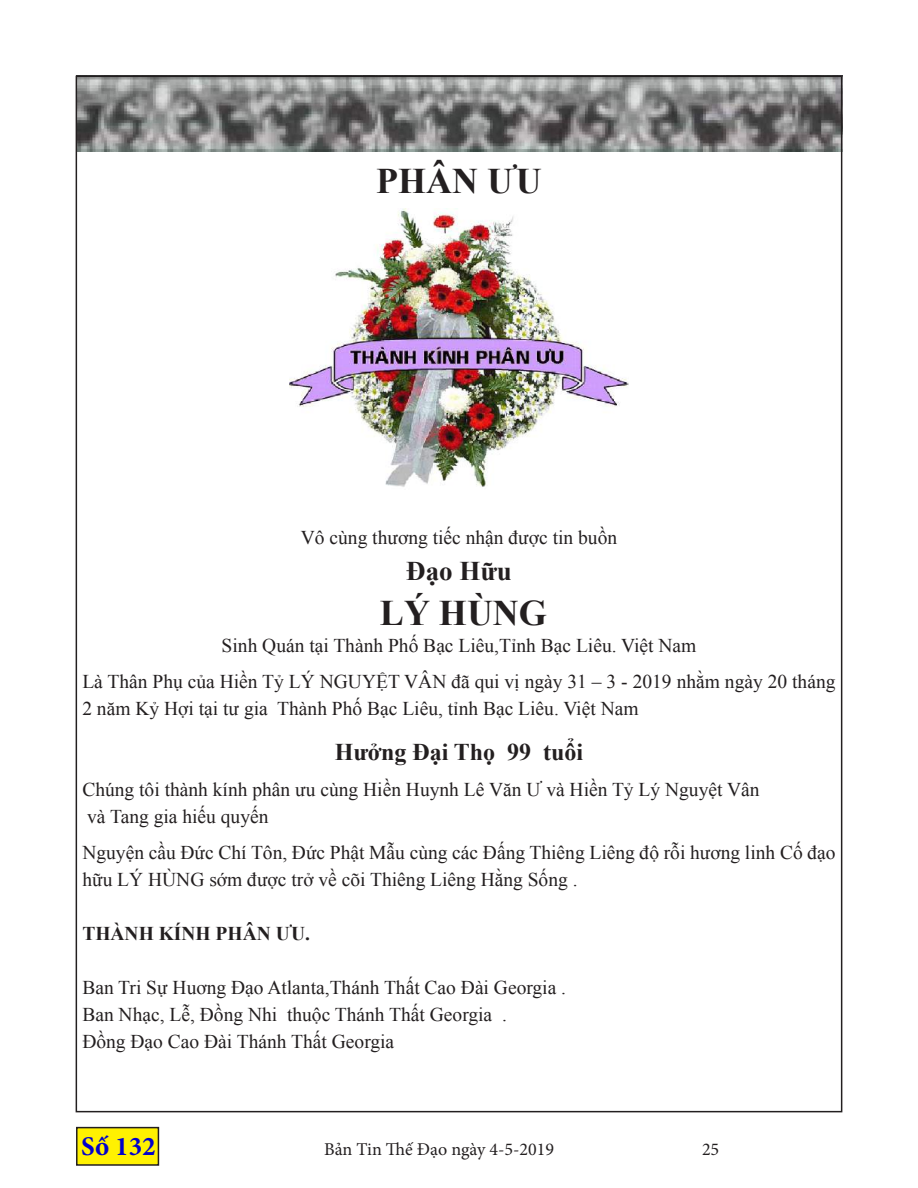
<style>
.page{position:relative;width:918px;height:1188px;background:#fff}
.page>*{position:absolute;margin:0;border:0;box-sizing:border-box;transform-origin:0 0}
.t1{font:700 36px "Times New Roman";color:#231f20}
.t2{font:700 27px "Times New Roman";color:#231f20}
.t3{font:700 27px "Minion Pro";color:#00c}
.t4{font:700 24px "Times New Roman";color:#231f20}
.t5{font:19.5px/27px "Times New Roman";color:#231f20}
.t6{font:700 19.5px "Times New Roman";color:#231f20}
.t7{font:18px "Minion Pro";color:#231f20}
</style>
<div class="page">
<div style="left:77px;top:1128px;width:81px;height:37px;background:#fff101"></div>
<div style="left:76px;top:1127px;width:83px;height:39px;border:2px solid #231f20"></div>
<img style="left:79px;top:79px;width:760px;height:72px">
<img style="left:290px;top:208px;width:338px;height:279px">
<h1 class="t1" style="left:376px;top:156px;width:167px">PHÂN ƯU</h1>
<p class="t5" style="left:301px;top:523px;width:318px">Vô cùng thương tiếc nhận được tin buồn</p>
<h2 class="t2" style="left:406px;top:552px;width:107px">Đạo Hữu</h2>
<h1 class="t1" style="left:380px;top:588px;width:169px">LÝ HÙNG</h1>
<p class="t5" style="left:82px;top:627px;width:755px;line-height:36px;text-align:center">Sinh Quán tại Thành Phố Bạc Liêu,Tỉnh Bạc Liêu. Việt Nam<br>Là Thân Phụ của Hiền Tỷ LÝ NGUYỆT VÂN đã qui vị ngày 31 – 3 - 2019 nhằm ngày 20 tháng</p>
<p class="t5" style="left:82px;top:694px;width:558px">2 năm Kỷ Hợi tại tư gia Thành Phố Bạc Liêu, tỉnh Bạc Liêu. Việt Nam</p>
<p class="t4" style="left:335px;top:735px;width:250px">Hưởng Đại Thọ 99 tuổi</p>
<p class="t5" style="left:82px;top:775px;width:679px">Chúng tôi thành kính phân ưu cùng Hiền Huynh Lê Văn Ư và Hiền Tỷ Lý Nguyệt Vân và Tang gia hiếu quyến</p>
<p class="t5" style="left:82px;top:838px;width:755px">Nguyện cầu Đức Chí Tôn, Đức Phật Mẫu cùng các Đấng Thiêng Liêng độ rỗi hương linh Cố đạo hữu LÝ HÙNG sớm được trở về cõi Thiêng Liêng Hằng Sống .</p>
<p class="t6" style="left:82px;top:920px;width:229px">THÀNH KÍNH PHÂN ƯU.</p>
<p class="t5" style="left:82px;top:973px;width:485px">Ban Tri Sự Huơng Đạo Atlanta,Thánh Thất Cao Đài Georgia .<br>Ban Nhạc, Lễ, Đồng Nhi thuộc Thánh Thất Georgia .<br>Đồng Đạo Cao Đài Thánh Thất Georgia</p>
<h2 class="t3" style="left:81px;top:1128px;width:76px">Số 132</h2>
<p class="t7" style="left:324px;top:1138px;width:232px">Bản Tin Thế Đạo ngày 4-5-2019</p>
<p class="t7" style="left:702px;top:1138px;width:19px">25</p>
</div>
